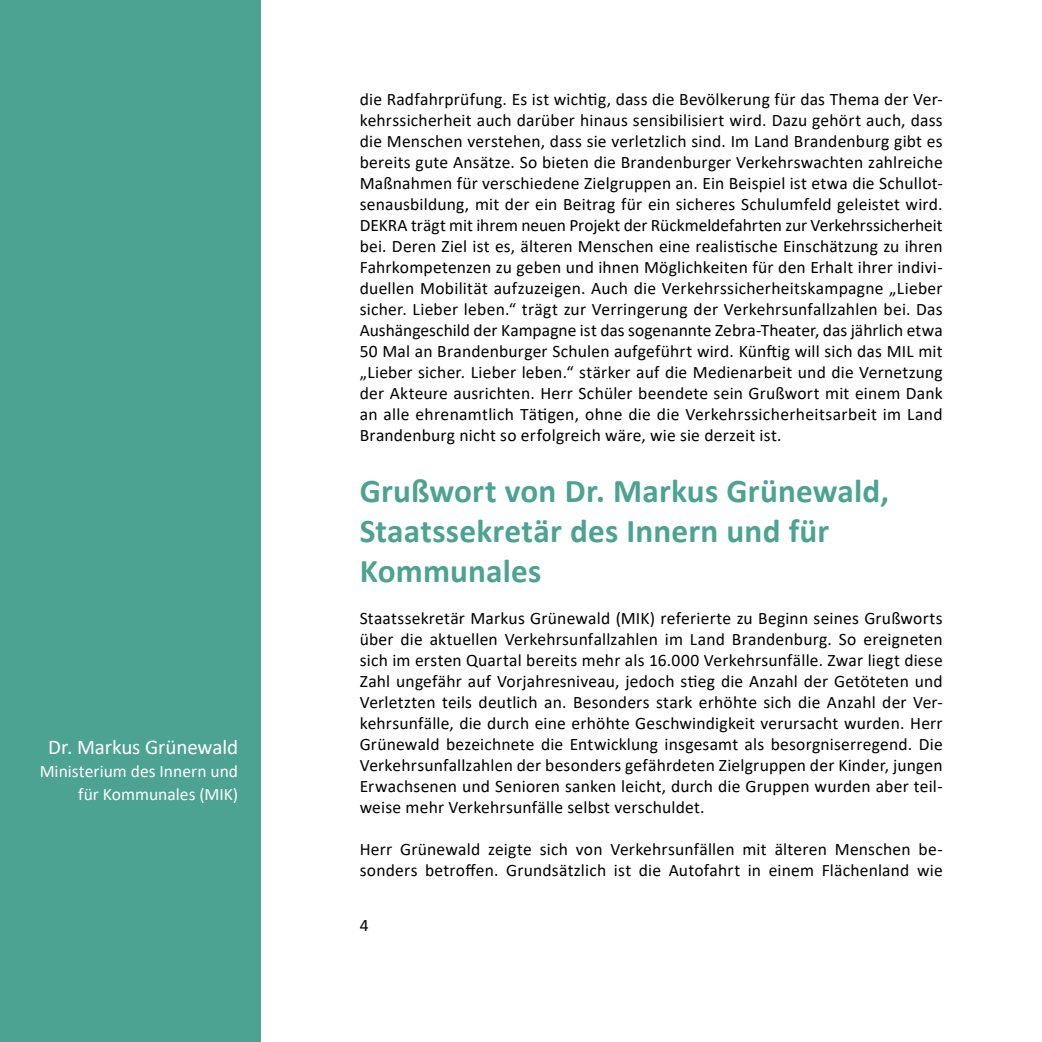
<style>
.page{position:relative;width:1042px;height:1042px;background:#fff}
.page>*{position:absolute;margin:0;border:0;box-sizing:border-box;transform-origin:0 0}
.t1{font:700 33.25px/39.9px "Calibri";letter-spacing:.005em;color:#4da392}
.t2{font:21px "Calibri";letter-spacing:-.005em;color:#fff}
.t3{font:17.5px/21px "Calibri";letter-spacing:.01em;color:#000;text-align:justify}
.t4{font:17.5px/22.8px "Calibri";color:#fff;text-align:right}
</style>
<div class="page">
<div style="left:0;top:0;width:260px;height:1042px;background:#4da392"></div>
<p class="t2" style="left:48px;top:733px;width:191px">Dr. Markus Grünewald</p>
<p class="t4" style="left:40px;top:759px;width:200px">Ministerium des Innern und für Kommunales (MIK)</p>
<p class="t3" style="left:360px;top:88px;width:584px">die Radfahrprüfung. Es ist wichtig, dass die Bevölkerung für das Thema der Ver&shy;kehrssicherheit auch darüber hinaus sensibilisiert wird. Dazu gehört auch, dass die Menschen verstehen, dass sie verletzlich sind. Im Land Brandenburg gibt es bereits gute Ansätze. So bieten die Brandenburger Verkehrswachten zahlreiche Maßnahmen für verschiedene Zielgruppen an. Ein Beispiel ist etwa die Schullot&shy;senausbildung, mit der ein Beitrag für ein sicheres Schulumfeld geleistet wird.<br>DEKRA trägt mit ihrem neuen Projekt der Rückmeldefahrten zur Verkehrssicherheit bei. Deren Ziel ist es, älteren Menschen eine realistische Einschätzung zu ihren Fahrkompetenzen zu geben und ihnen Möglichkeiten für den Erhalt ihrer indivi&shy;duellen Mobilität aufzuzeigen. Auch die Verkehrssicherheitskampagne „Lieber sicher. Lieber leben.“ trägt zur Verringerung der Verkehrsunfallzahlen bei. Das Aushängeschild der Kampagne ist das sogenannte Zebra-Theater, das jährlich etwa 50 Mal an Brandenburger Schulen aufgeführt wird. Künftig will sich das MIL mit „Lieber sicher. Lieber leben.“ stärker auf die Medienarbeit und die Vernetzung der Akteure ausrichten. Herr Schüler beendete sein Grußwort mit einem Dank an alle ehrenamtlich Tätigen, ohne die die Verkehrssicherheitsarbeit im Land Brandenburg nicht so erfolgreich wäre, wie sie derzeit ist.</p>
<h1 class="t1" style="left:360px;top:470px;width:531px">Grußwort von Dr. Markus Grünewald,<br>Staatssekretär des Innern und für<br>Kommunales</h1>
<p class="t3" style="left:360px;top:607px;width:584px">Staatssekretär Markus Grünewald (MIK) referierte zu Beginn seines Grußworts über die aktuellen Verkehrsunfallzahlen im Land Brandenburg. So ereigneten sich im ersten Quartal bereits mehr als 16.000 Verkehrsunfälle. Zwar liegt diese Zahl ungefähr auf Vorjahresniveau, jedoch stieg die Anzahl der Getöteten und Verletzten teils deutlich an. Besonders stark erhöhte sich die Anzahl der Ver&shy;kehrsunfälle, die durch eine erhöhte Geschwindigkeit verursacht wurden. Herr Grünewald bezeichnete die Entwicklung insgesamt als besorgniserregend. Die Verkehrsunfallzahlen der besonders gefährdeten Zielgruppen der Kinder, jungen Erwachsenen und Senioren sanken leicht, durch die Gruppen wurden aber teil&shy;weise mehr Verkehrsunfälle selbst verschuldet.</p>
<p class="t3" style="left:360px;top:838px;width:584px">Herr Grünewald zeigte sich von Verkehrsunfällen mit älteren Menschen be&shy;sonders betroffen. Grundsätzlich ist die Autofahrt in einem Flächenland wie</p>
<p class="t3" style="left:360px;top:914px;width:10px">4</p>
</div>
